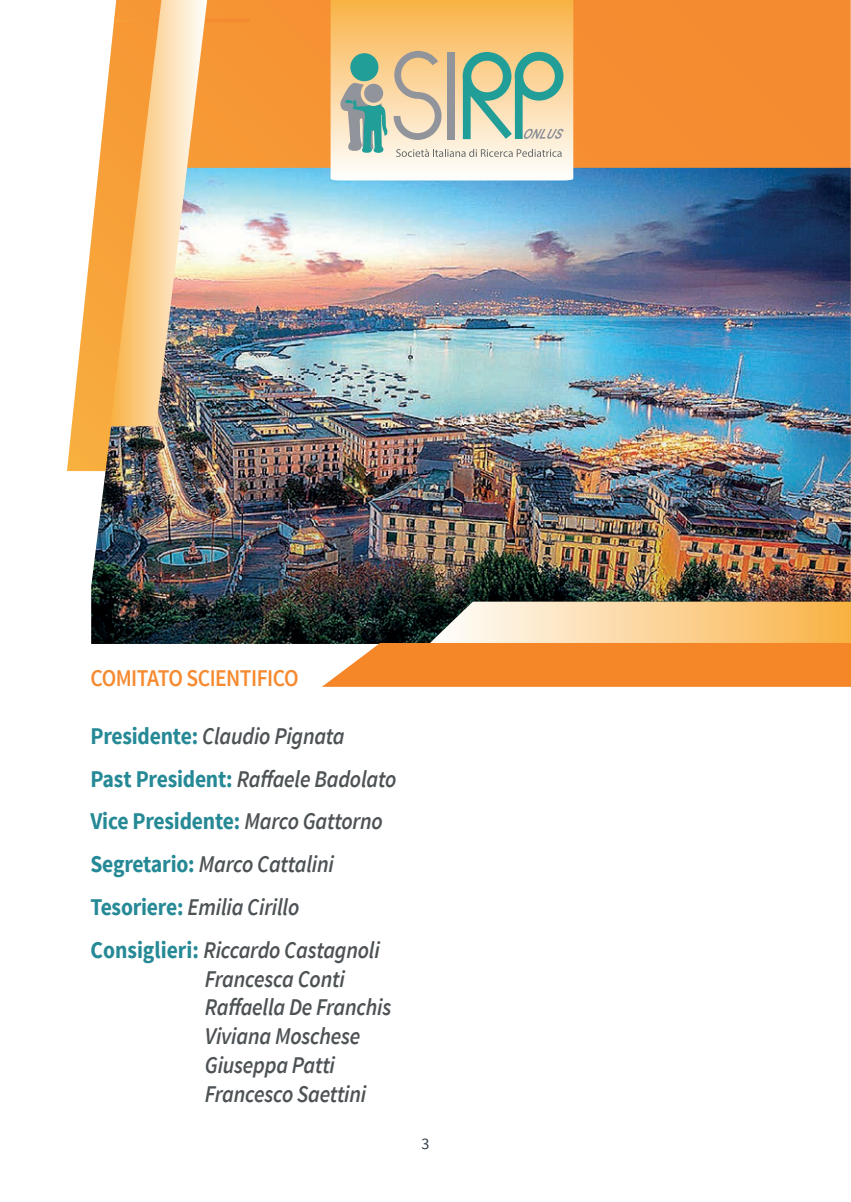
<style>
.page{position:relative;width:851px;height:1202px;background:#fff}
.page>*{position:absolute;margin:0;border:0;box-sizing:border-box;transform-origin:0 0}
.t1{font:italic 600 24px/42.8px "Source Sans Pro";letter-spacing:-.01em;color:#4d5255;scale:.9 1}
.t2{font:600 24px "Source Sans Pro";letter-spacing:-.025em;color:#f58a30;scale:.9 1}
.t3{font:16px "Source Sans Pro";color:#323e49}
.s1{font-weight:700;font-style:normal;color:#268996}
</style>
<div class="page">
<svg style="left:67px;top:0;width:783px;height:471px;background:#f69f4e"></svg>
<hr style="left:67px;top:471px;width:183px;height:1px;background:#fef8ef">
<hr style="left:114px;top:18px;width:136px;height:4px;background:#f58c30">
<img style="left:91px;top:168px;width:759px;height:476px">
<img style="left:110px;top:0;width:97px;height:426px">
<svg style="left:330px;top:0;width:243px;height:180px"></svg>
<div style="left:447px;top:52px;width:8px;height:87px;background:#92949b"></div>
<svg style="left:393px;top:51px;width:48px;height:89px;background:#ddc6a4"></svg>
<svg style="left:339px;top:82px;width:48px;height:71px;background:#98b2a6"></svg>
<div style="left:350px;top:53px;width:28px;height:29px;background:#219e98;border-radius:50%"></div>
<svg style="left:396px;top:149px;width:165px;height:8px"></svg>
<svg style="left:462px;top:52px;width:101px;height:87px;background:#a7c2a3"></svg>
<svg style="left:322px;top:602px;width:528px;height:85px;background:#db9a58"></svg>
<p class="t2" style="left:90px;top:663px;width:233px">COMITATO SCIENTIFICO</p>
<p class="t1" style="left:90px;top:714px;width:341px"><span class="s1">Presidente:</span> Claudio Pignata<br><span class="s1">Past President:</span> Raffaele Badolato<br><span class="s1">Vice Presidente:</span> Marco Gattorno<br><span class="s1">Segretario:</span> Marco Cattalini<br><span class="s1">Tesoriere:</span> Emilia Cirillo<br><span class="s1">Consiglieri:</span> Riccardo Castagnoli</p>
<p class="t1" style="left:205px;top:964px;width:208px;line-height:28.8px">Francesca Conti<br>Raffaella De Franchis<br>Viviana Moschese<br>Giuseppa Patti<br>Francesco Saettini</p>
<p class="t3" style="left:421px;top:1133px;width:9px">3</p>
</div>
